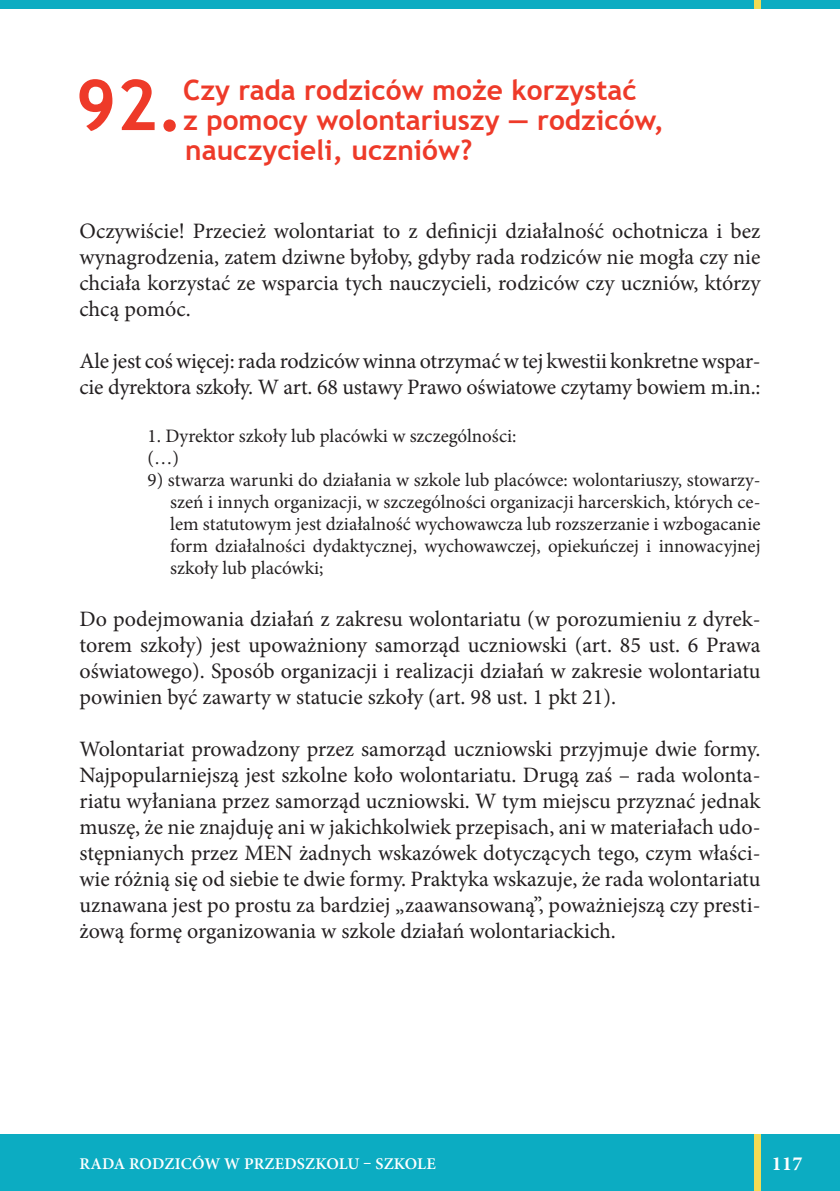
<style>
.page{position:relative;width:840px;height:1191px;background:#fff}
.page>*{position:absolute;margin:0;border:0;box-sizing:border-box;transform-origin:0 0}
.NUMER_PYTANIA{font:700 70px "Trebuchet MS";color:#ee3a29}
.NUMER_PYTANIA-2{font:700 28px/30px "Trebuchet MS";color:#ee3a29}
.tekst{font:22px/26px "Minion Pro";letter-spacing:-.01em;color:#231f20;text-align:justify}
.t1{font:700 20px "Minion Pro";color:#fff}
.przepisy{font:19px/22px "Minion Pro";color:#231f20;text-align:justify}
.t2{font:600 16.4px "Minion Pro";letter-spacing:.01em;color:#fff}
</style>
<div class="page">
<div style="left:0;top:1134px;width:839px;height:57px;background:#0cacc2"></div>
<div style="left:753px;top:1134px;width:7px;height:57px;background:#f4db53"></div>
<div style="left:0;top:0;width:839px;height:9px;background:#0cacc2"></div>
<div style="left:753px;top:0;width:7px;height:9px;background:#f4db53"></div>
<p class="NUMER_PYTANIA" style="left:75px;top:61px;width:109px">92.</p>
<p class="NUMER_PYTANIA-2" style="left:183px;top:75px;width:482px">Czy rada rodziców może korzystać<br>z pomocy wolontariuszy — rodziców, nauczycieli, uczniów?</p>
<p class="tekst" style="left:79px;top:218px;width:682px">Oczywiście! Przecież wolontariat to z definicji działalność ochotnicza i bez wynagrodzenia, zatem dziwne byłoby, gdyby rada rodziców nie mogła czy nie chciała korzystać ze wsparcia tych nauczycieli, rodziców czy uczniów, którzy chcą pomóc.</p>
<p class="tekst" style="left:79px;top:348px;width:682px">Ale jest coś więcej: rada rodziców winna otrzymać w tej kwestii konkretne wspar&shy;cie dyrektora szkoły. W art. 68 ustawy Prawo oświatowe czytamy bowiem m.in.:</p>
<p class="przepisy" style="left:147px;top:425px;width:370px">1. Dyrektor szkoły lub placówki w szczególności:</p>
<p class="przepisy" style="left:147px;top:447px;width:33px">(…)</p>
<p class="przepisy" style="left:170px;top:469px;width:591px;text-indent:-23px">9) stwarza warunki do działania w szkole lub placówce: wolontariuszy, stowarzy&shy;szeń i innych organizacji, w szczególności organizacji harcerskich, których ce&shy;lem statutowym jest działalność wychowawcza lub rozszerzanie i wzbogacanie form działalności dydaktycznej, wychowawczej, opiekuńczej i innowacyjnej szkoły lub placówki;</p>
<p class="tekst" style="left:79px;top:606px;width:682px">Do podejmowania działań z zakresu wolontariatu (w porozumieniu z dyrek&shy;torem szkoły) jest upoważniony samorząd uczniowski (art. 85 ust. 6 Prawa oświatowego). Sposób organizacji i realizacji działań w zakresie wolontariatu powinien być zawarty w statucie szkoły (art. 98 ust. 1 pkt 21).</p>
<p class="tekst" style="left:79px;top:736px;width:682px">Wolontariat prowadzony przez samorząd uczniowski przyjmuje dwie formy.<br>Najpopularniejszą jest szkolne koło wolontariatu. Drugą zaś – rada wolonta&shy;riatu wyłaniana przez samorząd uczniowski. W tym miejscu przyznać jednak muszę, że nie znajduję ani w jakichkolwiek przepisach, ani w materiałach udo&shy;stępnianych przez MEN żadnych wskazówek dotyczących tego, czym właści&shy;wie różnią się od siebie te dwie formy. Praktyka wskazuje, że rada wolontariatu uznawana jest po prostu za bardziej „zaawansowaną”, poważniejszą czy presti&shy;żową formę organizowania w szkole działań wolontariackich.</p>
<p class="t2" style="left:79px;top:1152px;width:357px">RADA RODZICÓW W PRZEDSZKOLU – SZKOLE</p>
<p class="t1" style="left:771px;top:1149px;width:32px">117</p>
</div>
